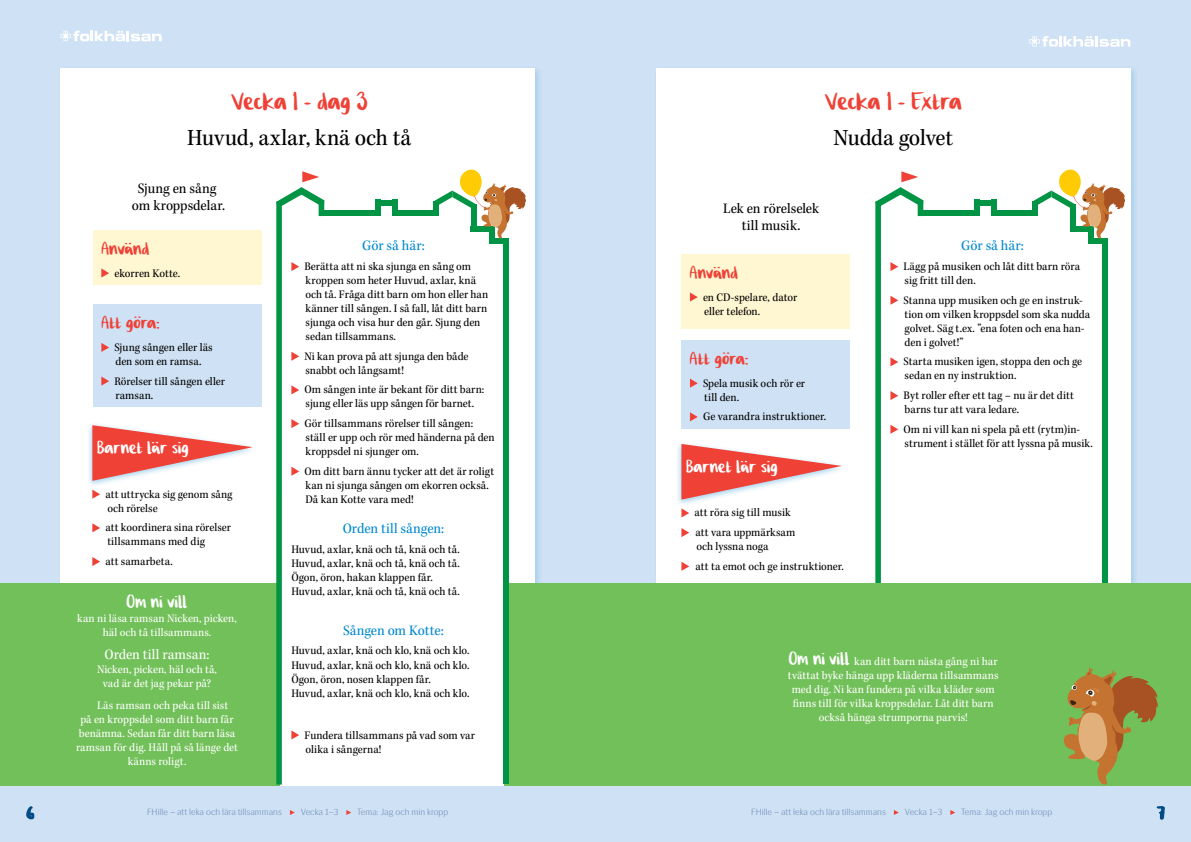
<style>
.page{position:relative;width:1191px;height:842px;background:#fff}
.page>*{position:absolute;margin:0;border:0;box-sizing:border-box;transform-origin:0 0}
.t1{font:32px "Cilla F Hscript";letter-spacing:-.01em;color:#ef4136}
.t2{font:24px "Kepler Std Scn";letter-spacing:-.005em;color:#000}
.t3{font:23px "Cilla F Hscript";letter-spacing:.005em;color:#fff}
.t4{font:23px "Cilla F Hscript";color:#ef4136}
.t5{font:22px "Cilla F Hscript";color:#004b85}
.t6{font:15px/17px "Kepler Std Scn";letter-spacing:-.005em;color:#000;text-align:center}
.t7{font:15px "Kepler Std Scn";color:#0089cf}
.t8{font:15px "Kepler Std Scn";letter-spacing:.005em;color:#fff}
.t9{font:12px/14px "Kepler Std Scn";color:#000}
.t10{font:12px/14px "Kepler Std Scn";letter-spacing:.005em;color:#fff;text-align:center}
.t11{font:300 9px "Siri";color:#6e8db8}
.s1{font-family:"Cilla F Hscript";font-size:23px}
</style>
<div class="page">
<div style="left:0;top:0;width:595px;height:842px;background:#cfe1f4"></div>
<div style="left:595px;top:0;width:596px;height:842px;background:#cfe1f4"></div>
<div style="left:58px;top:65px;width:485px;height:717px;background:#0089cf;opacity:.2"></div>
<div style="left:61px;top:68px;width:474px;height:706px;background:#fff"></div>
<svg style="left:26px;top:806px;width:9px;height:14px"></svg>
<svg style="left:290px;top:810px;width:5px;height:5px"></svg>
<svg style="left:346px;top:810px;width:5px;height:5px"></svg>
<svg style="left:894px;top:810px;width:5px;height:5px"></svg>
<svg style="left:950px;top:810px;width:5px;height:5px"></svg>
<svg style="left:1156px;top:806px;width:9px;height:14px"></svg>
<div style="left:653px;top:65px;width:485px;height:717px;background:#0089cf;opacity:.2"></div>
<div style="left:656px;top:68px;width:474px;height:706px;background:#fff"></div>
<svg style="left:61px;top:31px;width:101px;height:10px"></svg>
<svg style="left:1029px;top:36px;width:101px;height:11px"></svg>
<div style="left:87px;top:422px;width:169px;height:66px;background:#1c90cf;opacity:.4"></div>
<svg style="left:92px;top:425px;width:161px;height:56px"></svg>
<svg style="left:92px;top:490px;width:8px;height:9px"></svg>
<svg style="left:92px;top:523px;width:8px;height:9px"></svg>
<svg style="left:92px;top:557px;width:8px;height:9px"></svg>
<div style="left:93px;top:230px;width:168px;height:55px;background:#fff6d2"></div>
<svg style="left:101px;top:268px;width:8px;height:10px"></svg>
<div style="left:93px;top:305px;width:168px;height:102px;background:#cfe1f4"></div>
<svg style="left:101px;top:343px;width:8px;height:9px"></svg>
<svg style="left:101px;top:376px;width:8px;height:10px"></svg>
<div style="left:675px;top:441px;width:170px;height:66px;background:#1c90cf;opacity:.4"></div>
<svg style="left:681px;top:444px;width:160px;height:56px"></svg>
<svg style="left:681px;top:508px;width:8px;height:9px"></svg>
<svg style="left:681px;top:528px;width:8px;height:9px"></svg>
<svg style="left:681px;top:562px;width:8px;height:9px"></svg>
<div style="left:1102px;top:239px;width:5px;height:525px;background:#009444"></div>
<div style="left:1088px;top:239px;width:19px;height:5px;background:#009444"></div>
<div style="left:919px;top:210px;width:61px;height:6px;background:#009444"></div>
<div style="left:993px;top:211px;width:44px;height:5px;background:#009444"></div>
<div style="left:974px;top:200px;width:22px;height:5px;background:#009444"></div>
<div style="left:990px;top:200px;width:6px;height:16px;background:#009444"></div>
<div style="left:974px;top:200px;width:6px;height:16px;background:#009444"></div>
<svg style="left:1032px;top:169px;width:93px;height:70px"></svg>
<svg style="left:875px;top:171px;width:48px;height:412px"></svg>
<div style="left:681px;top:254px;width:169px;height:75px;background:#fff6d2"></div>
<svg style="left:690px;top:292px;width:8px;height:10px"></svg>
<div style="left:681px;top:340px;width:169px;height:89px;background:#cfe1f4"></div>
<svg style="left:690px;top:379px;width:8px;height:9px"></svg>
<svg style="left:690px;top:412px;width:8px;height:9px"></svg>
<div style="left:0;top:583px;width:1191px;height:202px;background:#72c059"></div>
<div style="left:281px;top:410px;width:223px;height:375px;background:#fff"></div>
<div style="left:503px;top:239px;width:5px;height:545px;background:#009444"></div>
<div style="left:489px;top:239px;width:19px;height:5px;background:#009444"></div>
<div style="left:320px;top:210px;width:61px;height:6px;background:#009444"></div>
<div style="left:394px;top:211px;width:44px;height:5px;background:#009444"></div>
<div style="left:375px;top:200px;width:22px;height:5px;background:#009444"></div>
<div style="left:392px;top:200px;width:5px;height:16px;background:#009444"></div>
<div style="left:375px;top:200px;width:6px;height:16px;background:#009444"></div>
<svg style="left:433px;top:169px;width:93px;height:70px"></svg>
<svg style="left:276px;top:171px;width:48px;height:614px"></svg>
<svg style="left:1063px;top:668px;width:95px;height:117px"></svg>
<h1 class="t1" style="left:231px;top:83px;width:138px">Vecka 1 - dag 3</h1>
<h2 class="t2" style="left:187px;top:124px;width:225px">Huvud, axlar, knä och tå</h2>
<p class="t6" style="left:132px;top:180px;width:95px">Sjung en sång om kroppsdelar.</p>
<h3 class="t4" style="left:101px;top:235px;width:49px">Använd</h3>
<p class="t9" style="left:114px;top:266px;width:67px">ekorren Kotte.</p>
<h3 class="t4" style="left:101px;top:310px;width:60px">Att göra:</h3>
<p class="t9" style="left:114px;top:341px;width:100px">Sjung sången eller läs den som en ramsa.</p>
<p class="t9" style="left:114px;top:374px;width:112px">Rörelser till sången eller ramsan.</p>
<h3 class="t3" style="left:97px;top:435px;width:93px">Barnet lär sig</h3>
<p class="t9" style="left:105px;top:487px;width:129px">att uttrycka sig genom sång och rörelse</p>
<p class="t9" style="left:105px;top:521px;width:127px">att koordinera sina rörelser tillsammans med dig</p>
<p class="t9" style="left:105px;top:555px;width:69px">att samarbeta.</p>
<h3 class="t3" style="left:127px;top:589px;width:62px">Om ni vill</h3>
<p class="t10" style="left:77px;top:612px;width:161px">kan ni läsa ramsan Nicken, picken, häl och tå tillsammans.</p>
<p class="t8" style="left:104px;top:646px;width:107px">Orden till ramsan:</p>
<p class="t10" style="left:97px;top:662px;width:121px">Nicken, picken, häl och tå, vad är det jag pekar på?</p>
<p class="t10" style="left:97px;top:699px;width:132px">Läs ramsan och peka till sist</p>
<p class="t10" style="left:80px;top:713px;width:155px">på en kroppsdel som ditt barn får</p>
<p class="t10" style="left:79px;top:727px;width:158px">benämna. Sedan får ditt barn läsa</p>
<p class="t10" style="left:76px;top:741px;width:164px">ramsan för dig. Håll på så länge det</p>
<p class="t10" style="left:128px;top:755px;width:60px">känns roligt.</p>
<p class="t7" style="left:362px;top:237px;width:64px">Gör så här:</p>
<p class="t9" style="left:304px;top:260px;width:185px">Berätta att ni ska sjunga en sång om kroppen som heter Huvud, axlar, knä och tå. Fråga ditt barn om hon eller han känner till sången. I så fall, låt ditt barn sjunga och visa hur den går. Sjung den sedan tillsammans.</p>
<p class="t9" style="left:304px;top:349px;width:166px">Ni kan prova på att sjunga den både snabbt och långsamt!</p>
<p class="t9" style="left:304px;top:383px;width:181px">Om sången inte är bekant för ditt barn: sjung eller läs upp sången för barnet.</p>
<p class="t9" style="left:304px;top:417px;width:192px">Gör tillsammans rörelser till sången: ställ er upp och rör med händerna på den kroppsdel ni sjunger om.</p>
<p class="t9" style="left:304px;top:464px;width:191px">Om ditt barn ännu tycker att det är roligt kan ni sjunga sången om ekorren också.<br>Då kan Kotte vara med!</p>
<p class="t7" style="left:343px;top:520px;width:103px">Orden till sången:</p>
<p class="t9" style="left:291px;top:543px;width:170px">Huvud, axlar, knä och tå, knä och tå.<br>Huvud, axlar, knä och tå, knä och tå.<br>Ögon, öron, hakan klappen får.<br>Huvud, axlar, knä och tå, knä och tå.</p>
<p class="t7" style="left:343px;top:622px;width:102px">Sången om Kotte:</p>
<p class="t9" style="left:291px;top:644px;width:180px">Huvud, axlar, knä och klo, knä och klo.<br>Huvud, axlar, knä och klo, knä och klo.<br>Ögon, öron, nosen klappen får.<br>Huvud, axlar, knä och klo, knä och klo.</p>
<p class="t9" style="left:304px;top:728px;width:172px">Fundera tillsammans på vad som var olika i sångerna!</p>
<h1 class="t1" style="left:825px;top:83px;width:138px">Vecka 1 - Extra</h1>
<h2 class="t2" style="left:833px;top:124px;width:121px">Nudda golvet</h2>
<p class="t6" style="left:723px;top:200px;width:97px">Lek en rörelselek till musik.</p>
<h3 class="t4" style="left:690px;top:259px;width:49px">Använd</h3>
<p class="t9" style="left:703px;top:290px;width:96px">en CD-spelare, dator eller telefon.</p>
<h3 class="t4" style="left:690px;top:346px;width:60px">Att göra:</h3>
<p class="t9" style="left:703px;top:376px;width:104px">Spela musik och rör er till den.</p>
<p class="t9" style="left:703px;top:410px;width:125px">Ge varandra instruktioner.</p>
<h3 class="t3" style="left:686px;top:454px;width:93px">Barnet lär sig</h3>
<p class="t9" style="left:694px;top:503px;width:102px;line-height:19.7px">att röra sig till musik att vara uppmärksam</p>
<p class="t9" style="left:695px;top:537px;width:150px;line-height:19.7px">och lyssna noga<br>att ta emot och ge instruktioner.</p>
<p class="t7" style="left:961px;top:237px;width:64px">Gör så här:</p>
<p class="t9" style="left:903px;top:260px;width:178px">Lägg på musiken och låt ditt barn röra sig fritt till den.</p>
<p class="t9" style="left:903px;top:293px;width:188px">Stanna upp musiken och ge en instruk&shy;tion om vilken kroppsdel som ska nudda golvet. Säg t.ex. ”ena foten och ena han&shy;den i golvet!”</p>
<p class="t9" style="left:903px;top:355px;width:180px">Starta musiken igen, stoppa den och ge sedan en ny instruktion.</p>
<p class="t9" style="left:903px;top:389px;width:172px">Byt roller efter ett tag – nu är det ditt barns tur att vara ledare.</p>
<p class="t9" style="left:903px;top:422px;width:191px">Om ni vill kan ni spela på ett (rytm)in&shy;strument i stället för att lyssna på musik.</p>
<p class="t10" style="left:788px;top:654px;width:212px"><span class="s1">Om ni vill</span> kan ditt barn nästa gång ni har tvättat byke hänga upp kläderna tillsammans med dig. Ni kan fundera på vilka kläder som finns till för vilka kroppsdelar. Låt ditt barn också hänga strumporna parvis!</p>
<h3 class="t5" style="left:27px;top:801px;width:9px">6</h3>
<p class="t11" style="left:147px;top:807px;width:136px">FHille – att leka och lära tillsammans</p>
<p class="t11" style="left:301px;top:807px;width:39px">Vecka 1–3</p>
<p class="t11" style="left:357px;top:807px;width:93px">Tema: Jag och min kropp</p>
<p class="t11" style="left:751px;top:807px;width:136px">FHille – att leka och lära tillsammans</p>
<p class="t11" style="left:904px;top:807px;width:39px">Vecka 1–3</p>
<p class="t11" style="left:961px;top:807px;width:93px">Tema: Jag och min kropp</p>
<h3 class="t5" style="left:1157px;top:801px;width:9px">7</h3>
</div>
